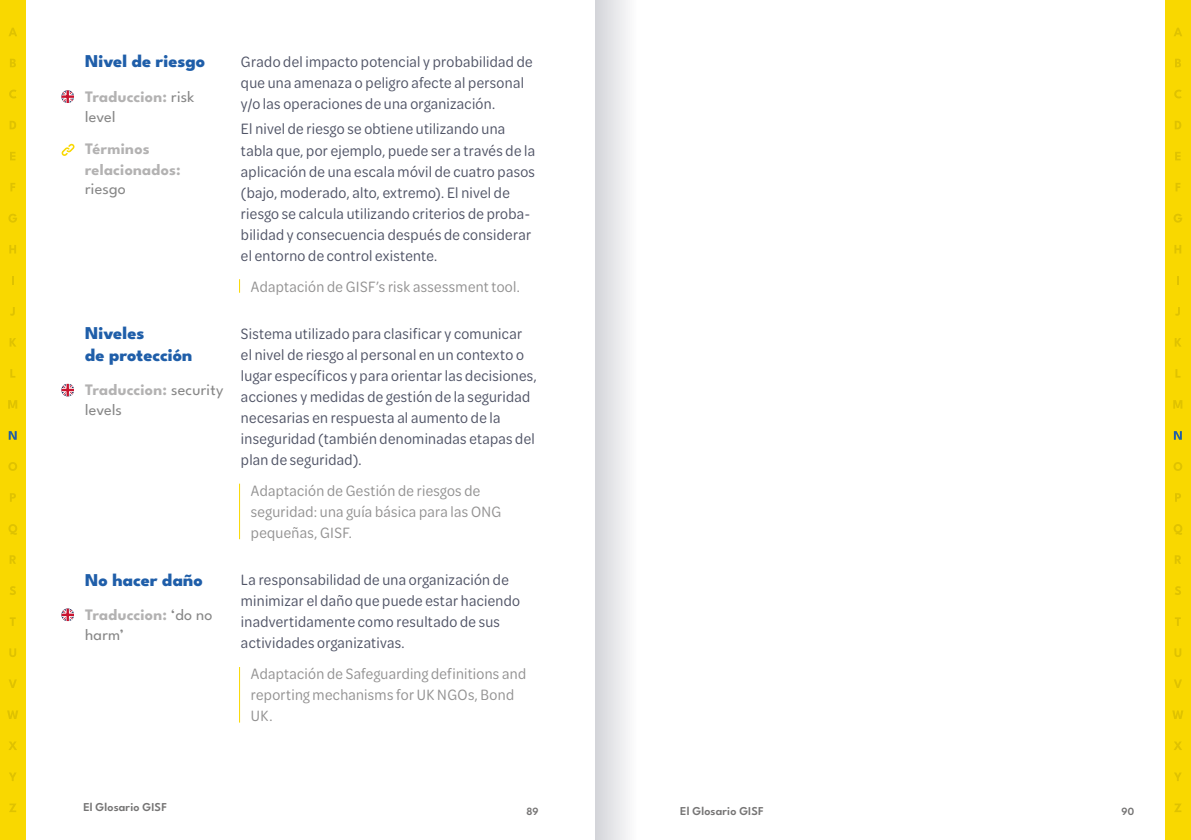
<style>
.page{position:relative;width:1191px;height:840px;background:#fff}
.page>*{position:absolute;margin:0;border:0;box-sizing:border-box;transform-origin:0 0}
.t1{font:800 18px/21.6px "League Spartan";letter-spacing:.005em;color:#1f5ea9}
.t2{font:16px/21px "Omnes Cond";letter-spacing:.02em;color:#505466}
.t3{font:16px/21px "Omnes Cond";letter-spacing:.02em;color:#939292}
.t4{font:700 16px/20px "League Spartan";letter-spacing:.015em;color:#b3b2b2}
.t5{font:16px/20px "League Spartan";letter-spacing:.01em;color:#878787}
.t6{font:600 12px "League Spartan";letter-spacing:.015em;color:#757474}
.t7{font:600 11px "League Spartan";color:#757474}
.t8{font:600 11px "League Spartan";color:#747373}
.s1{font-weight:400;color:#878787}
.s2{font-weight:700;color:#b3b2b2}
</style>
<div class="page">
<div style="left:0;top:0;width:26px;height:839px;background:#f9d800"></div>
<div style="left:1165px;top:0;width:26px;height:839px;background:#f9d800"></div>
<svg style="left:1175px;top:803px;width:6px;height:8px"></svg>
<svg style="left:1174px;top:772px;width:7px;height:8px"></svg>
<svg style="left:1174px;top:741px;width:7px;height:8px"></svg>
<svg style="left:1172px;top:710px;width:11px;height:8px"></svg>
<svg style="left:1174px;top:679px;width:8px;height:8px"></svg>
<svg style="left:1174px;top:648px;width:7px;height:8px"></svg>
<svg style="left:1175px;top:617px;width:5px;height:8px"></svg>
<svg style="left:1175px;top:586px;width:6px;height:8px"></svg>
<svg style="left:1175px;top:555px;width:6px;height:8px"></svg>
<svg style="left:1173px;top:524px;width:9px;height:10px"></svg>
<svg style="left:1175px;top:493px;width:6px;height:8px"></svg>
<svg style="left:1173px;top:462px;width:9px;height:8px"></svg>
<svg style="left:1173px;top:400px;width:9px;height:8px"></svg>
<svg style="left:1175px;top:369px;width:5px;height:8px"></svg>
<svg style="left:1175px;top:338px;width:6px;height:8px"></svg>
<svg style="left:1174px;top:245px;width:7px;height:8px"></svg>
<svg style="left:1173px;top:214px;width:9px;height:8px"></svg>
<svg style="left:1175px;top:183px;width:5px;height:8px"></svg>
<svg style="left:1175px;top:152px;width:5px;height:8px"></svg>
<svg style="left:1175px;top:121px;width:6px;height:8px"></svg>
<svg style="left:1174px;top:90px;width:7px;height:8px"></svg>
<svg style="left:1175px;top:59px;width:6px;height:8px"></svg>
<svg style="left:1174px;top:28px;width:8px;height:8px"></svg>
<svg style="left:9px;top:803px;width:7px;height:8px"></svg>
<svg style="left:9px;top:772px;width:7px;height:8px"></svg>
<svg style="left:9px;top:741px;width:7px;height:8px"></svg>
<svg style="left:7px;top:710px;width:11px;height:8px"></svg>
<svg style="left:9px;top:679px;width:8px;height:8px"></svg>
<svg style="left:9px;top:648px;width:7px;height:8px"></svg>
<svg style="left:10px;top:617px;width:6px;height:8px"></svg>
<svg style="left:10px;top:586px;width:6px;height:8px"></svg>
<svg style="left:10px;top:555px;width:6px;height:8px"></svg>
<svg style="left:8px;top:524px;width:9px;height:10px"></svg>
<svg style="left:10px;top:493px;width:6px;height:8px"></svg>
<svg style="left:8px;top:462px;width:9px;height:8px"></svg>
<svg style="left:8px;top:400px;width:9px;height:8px"></svg>
<svg style="left:10px;top:369px;width:5px;height:8px"></svg>
<svg style="left:10px;top:338px;width:6px;height:8px"></svg>
<svg style="left:10px;top:307px;width:5px;height:8px"></svg>
<svg style="left:12px;top:276px;width:2px;height:8px"></svg>
<svg style="left:9px;top:245px;width:7px;height:8px"></svg>
<svg style="left:8px;top:214px;width:9px;height:8px"></svg>
<svg style="left:10px;top:183px;width:5px;height:8px"></svg>
<svg style="left:10px;top:152px;width:5px;height:8px"></svg>
<svg style="left:10px;top:121px;width:6px;height:8px"></svg>
<svg style="left:9px;top:89px;width:7px;height:9px"></svg>
<svg style="left:10px;top:59px;width:6px;height:8px"></svg>
<svg style="left:9px;top:28px;width:8px;height:8px"></svg>
<svg style="left:239px;top:279px;width:1px;height:13px"></svg>
<hr style="left:239px;top:483px;width:1px;height:56px;background:#f9d800">
<hr style="left:239px;top:666px;width:1px;height:56px;background:#f9d800">
<svg style="left:61px;top:90px;width:13px;height:13px"></svg>
<svg style="left:61px;top:144px;width:13px;height:12px"></svg>
<svg style="left:61px;top:383px;width:13px;height:13px"></svg>
<svg style="left:61px;top:608px;width:13px;height:13px"></svg>
<svg style="left:1173px;top:431px;width:8px;height:8px"></svg>
<svg style="left:9px;top:431px;width:8px;height:8px"></svg>
<div style="left:595px;top:0;width:42px;height:839px;background:linear-gradient(to right,#d3d4d9,#fcfcfd)"></div>
<p class="t1" style="left:85px;top:49px;width:122px">Nivel de riesgo</p>
<p class="t4" style="left:85px;top:85px;width:111px">Traduccion: <span class="s1">risk level</span></p>
<p class="t4" style="left:85px;top:137px;width:97px;line-height:21px">Términos relacionados:</p>
<p class="t5" style="left:85px;top:177px;width:42px">riesgo</p>
<p class="t2" style="left:241px;top:51px;width:293px">Grado del impacto potencial y probabilidad de que una amenaza o peligro afecte al personal y/o las operaciones de una organización.</p>
<p class="t2" style="left:241px;top:118px;width:296px">El nivel de riesgo se obtiene utilizando una tabla que, por ejemplo, puede ser a través de la aplicación de una escala móvil de cuatro pasos (bajo, moderado, alto, extremo). El nivel de riesgo se calcula utilizando criterios de proba&shy;bilidad y consecuencia después de considerar el entorno de control existente.</p>
<p class="t3" style="left:251px;top:275px;width:270px">Adaptación de GISF’s risk assessment tool.</p>
<p class="t1" style="left:85px;top:321px;width:109px">Niveles<br>de protección</p>
<p class="t5" style="left:85px;top:378px;width:140px"><span class="s2">Traduccion:</span> security levels</p>
<p class="t2" style="left:241px;top:322px;width:297px">Sistema utilizado para clasificar y comunicar el nivel de riesgo al personal en un contexto o lugar específicos y para orientar las decisiones, acciones y medidas de gestión de la seguridad necesarias en respuesta al aumento de la inseguridad (también denominadas etapas del plan de seguridad).</p>
<p class="t3" style="left:251px;top:479px;width:252px">Adaptación de Gestión de riesgos de seguridad: una guía básica para las ONG pequeñas, GISF.</p>
<p class="t1" style="left:85px;top:567px;width:119px">No hacer daño</p>
<p class="t4" style="left:85px;top:603px;width:129px">Traduccion: <span class="s1">‘do no harm’</span></p>
<p class="t2" style="left:241px;top:568px;width:280px">La responsabilidad de una organización de minimizar el daño que puede estar haciendo inadvertidamente como resultado de sus actividades organizativas.</p>
<p class="t3" style="left:251px;top:662px;width:277px">Adaptación de Safeguarding definitions and reporting mechanisms for UK NGOs, Bond<br>UK.</p>
<p class="t6" style="left:83px;top:797px;width:85px">El Glosario GISF</p>
<p class="t7" style="left:526px;top:802px;width:14px">89</p>
<p class="t6" style="left:680px;top:801px;width:85px">El Glosario GISF</p>
<p class="t8" style="left:1121px;top:802px;width:14px">90</p>
</div>
